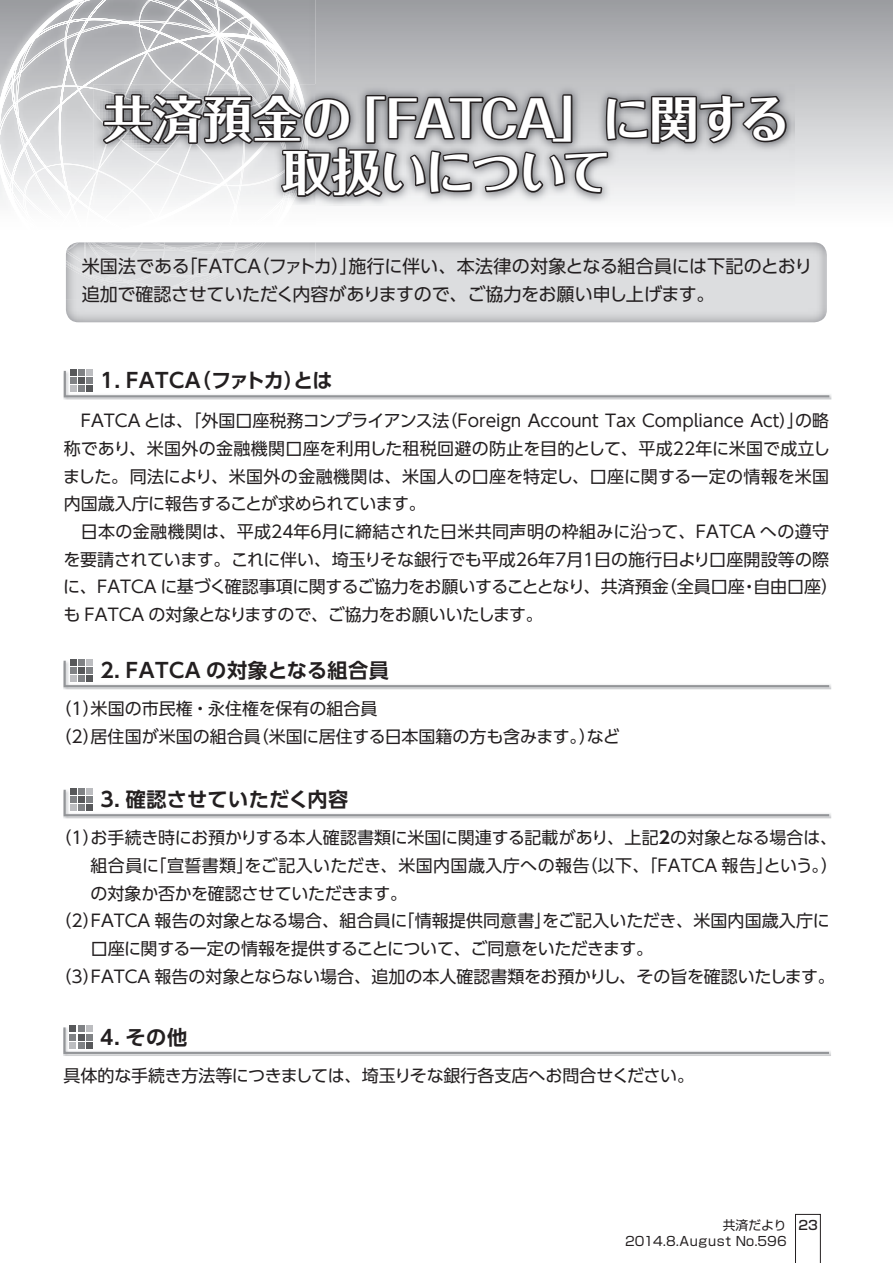
<style>
.page{position:relative;width:893px;height:1263px;background:#fff}
.page>*{position:absolute;margin:0;border:0;box-sizing:border-box;transform-origin:0 0}
.t1{font:49.95px/53.1px "Folk Pro Bold 90 pv RKSJ H";letter-spacing:-.055em;color:#fff;text-align:center}
.t2{font:20.25px "UD Shin Go Pr 6 De Bold 90 pv RKSJ H";letter-spacing:.02em;color:#231f20}
.t3{font:20.25px "UD Shin Go Pr 6 De Bold 90 pv RKSJ H";letter-spacing:-.005em;color:#231f20}
.t4{font:18px/27.6px "UD Shin Go Pr 6 Regular 90 pv RKSJ H";letter-spacing:-.015em;color:#231f20}
.t5{font:16.95px/27.6px "UD Shin Go Pr 6 Regular 90 pv RKSJ H";color:#231f20}
.t6{font:16.95px "UD Shin Go Pr 6 Regular 90 pv RKSJ H";letter-spacing:.025em;color:#231f20}
.t7{font:16.95px "UD Shin Go Pr 6 Regular 90 pv RKSJ H";letter-spacing:-.025em;color:#231f20}
.t8{font:12.75px/15.9px "Shin Go Pro Regular 90 pv RKSJ H";color:#231f20}
.s1{font-family:"UD Shin Go Pr 6 De Bold 90 pv RKSJ H"}
.s2{font-family:"Shin Go Pro Medium 90 pv RKSJ H"}
</style>
<div class="page">
<svg style="left:795px;top:1214px;width:26px;height:49px"></svg>
<svg style="left:315px;top:0;width:578px;height:200px;background:#b7b8bb"></svg>
<svg style="left:0;top:0;width:308px;height:203px"></svg>
<img style="left:66px;top:242px;width:200px;height:50px">
<svg style="left:93px;top:84px;width:695px;height:122px;background:#a0a0a2"></svg>
<svg style="left:63px;top:369px;width:768px;height:29px"></svg>
<svg style="left:63px;top:659px;width:768px;height:29px"></svg>
<svg style="left:63px;top:788px;width:768px;height:29px"></svg>
<svg style="left:63px;top:1025px;width:768px;height:30px"></svg>
<h1 class="t1" style="left:103px;top:99px;width:689px">共済預金の「FATCA」に関する取扱いについて</h1>
<p class="t4" style="left:82px;top:255px;width:732px">米国法である「FATCA（ファトカ）」施行に伴い、本法律の対象となる組合員には下記のとおり追加で確認させていただく内容がありますので、ご協力をお願い申し上げます。</p>
<p class="t3" style="left:101px;top:373px;width:234px">1. FATCA（ファトカ）とは</p>
<p class="t5" style="left:63px;top:410px;width:777px">　FATCA とは、「外国口座税務コンプライアンス法（Foreign Account Tax Compliance Act）」の略称であり、米国外の金融機関口座を利用した租税回避の防止を目的として、平成22年に米国で成立しました。同法により、米国外の金融機関は、米国人の口座を特定し、口座に関する一定の情報を米国内国歳入庁に報告することが求められています。<br>　日本の金融機関は、平成24年6月に締結された日米共同声明の枠組みに沿って、FATCA への遵守を要請されています。これに伴い、埼玉りそな銀行でも平成26年7月1日の施行日より口座開設等の際に、FATCA に基づく確認事項に関するご協力をお願いすることとなり、共済預金（全員口座・自由口座）も FATCA の対象となりますので、ご協力をお願いいたします。</p>
<p class="t2" style="left:100px;top:663px;width:290px">2. FATCA の対象となる組合員</p>
<p class="t5" style="left:55px;top:697px;width:567px">（1）米国の市民権・永住権を保有の組合員<br>（2）居住国が米国の組合員（米国に居住する日本国籍の方も含みます。）など</p>
<p class="t2" style="left:100px;top:792px;width:249px">3. 確認させていただく内容</p>
<p class="t5" style="left:55px;top:826px;width:784px">（1）お手続き時にお預かりする本人確認書類に米国に関連する記載があり、上記<span class="s1">2</span>の対象となる場合は、</p>
<p class="t6" style="left:91px;top:859px;width:749px">組合員に「宣誓書類」をご記入いただき、米国内国歳入庁への報告（以下、「FATCA 報告」という。）</p>
<p class="t5" style="left:91px;top:882px;width:318px">の対象か否かを確認させていただきます。</p>
<p class="t5" style="left:55px;top:909px;width:777px">（2）FATCA 報告の対象となる場合、組合員に「情報提供同意書」をご記入いただき、米国内国歳入庁に</p>
<p class="t7" style="left:91px;top:942px;width:564px">口座に関する一定の情報を提供することについて、ご同意をいただきます。</p>
<p class="t5" style="left:55px;top:965px;width:782px">（3）FATCA 報告の対象とならない場合、追加の本人確認書類をお預かりし、その旨を確認いたします。</p>
<p class="t2" style="left:100px;top:1029px;width:89px">4. その他</p>
<p class="t5" style="left:63px;top:1064px;width:632px">具体的な手続き方法等につきましては、埼玉りそな銀行各支店へお問合せください。</p>
<p class="t8" style="left:625px;top:1218px;width:194px;text-indent:98px">共済だより <span class="s2">23<br></span>2014.8.August No.596</p>
</div>
